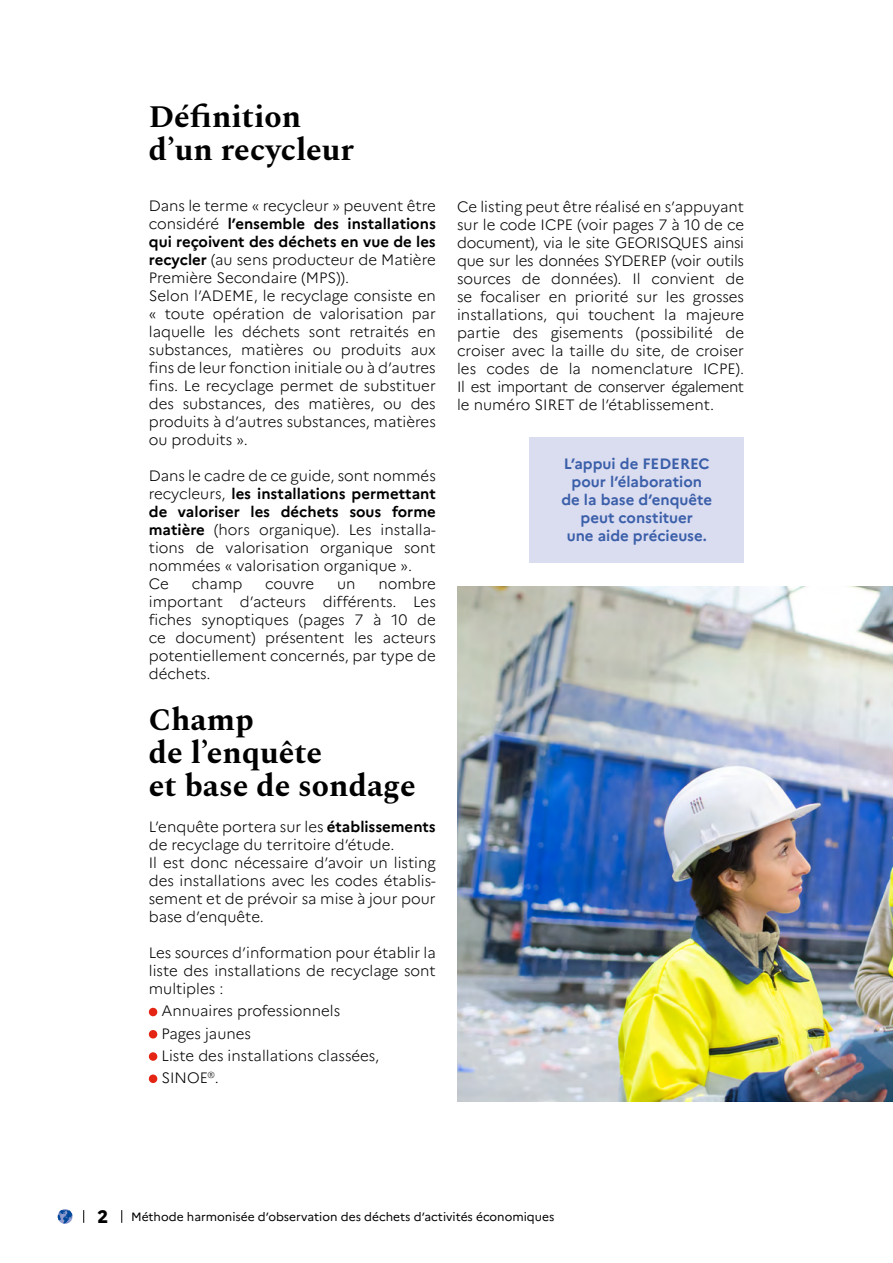
<style>
.page{position:relative;width:893px;height:1263px;background:#fff}
.page>*{position:absolute;margin:0;border:0;box-sizing:border-box;transform-origin:0 0}
.t1{font:700 31.5px/33px "Spectral";color:#000}
.t2{font:800 18px "Marianne";color:#000}
.t3{font:300 15px/18px "Marianne";color:#000}
.t4{font:700 15px/18px "Marianne";color:#3b5fa9;text-align:center}
.t5{font:12px "Marianne";color:#000}
.s1{font-weight:700}
</style>
<div class="page">
<svg style="left:58px;top:1209px;width:14px;height:15px"></svg>
<svg style="left:83px;top:1210px;width:1px;height:13px"></svg>
<svg style="left:121px;top:1210px;width:1px;height:13px"></svg>
<div style="left:149px;top:1008px;width:8px;height:8px;background:#e42513;border-radius:50%"></div>
<div style="left:149px;top:1030px;width:8px;height:8px;background:#e42513;border-radius:50%"></div>
<div style="left:149px;top:1052px;width:8px;height:9px;background:#e42513;border-radius:50%"></div>
<div style="left:149px;top:1074px;width:8px;height:9px;background:#e42513;border-radius:50%"></div>
<img style="left:457px;top:587px;width:436px;height:514px">
<div style="left:529px;top:437px;width:215px;height:126px;background:#dadcf0"></div>
<h1 class="t1" style="left:149px;top:98px;width:207px">Définition d’un recycleur</h1>
<p class="t3" style="left:149px;top:197px;width:289px">Dans le terme « recycleur » peuvent être considéré <span class="s1">l’ensemble des installations qui reçoivent des déchets en vue de les recycler</span> (au sens producteur de Matière Première Secondaire (MPS)).<br>Selon l’ADEME, le recyclage consiste en « toute opération de valorisation par laquelle les déchets sont retraités en substances, matières ou produits aux fins de leur fonction initiale ou à d’autres fins. Le recyclage permet de substituer des substances, des matières, ou des produits à d’autres substances, matières ou produits ».</p>
<p class="t3" style="left:149px;top:467px;width:289px">Dans le cadre de ce guide, sont nommés recycleurs, <span class="s1">les installations permettant de valoriser les déchets sous forme matière</span> (hors organique). Les installa&shy;tions de valorisation organique sont nommées « valorisation organique ».<br>Ce</p>
<p class="t3" style="left:149px;top:575px;width:289px;text-align:justify;text-indent:230px">nombre important d’acteurs différents. Les fiches synoptiques (pages 7 à 10 de ce document) présentent les acteurs potentiellement concernés, par type de déchets.</p>
<h1 class="t1" style="left:149px;top:701px;width:268px">Champ<br>de l’enquête<br>et base de sondage</h1>
<p class="t3" style="left:149px;top:818px;width:289px">L’enquête portera sur les <span class="s1">établissements </span>de recyclage du territoire d’étude.<br>Il est donc nécessaire d’avoir un listing des installations avec les codes établis&shy;sement et de prévoir sa mise à jour pour base d’enquête.</p>
<p class="t3" style="left:149px;top:944px;width:289px;text-align:justify">Les sources d’information pour établir la liste des installations de recyclage sont multiples :</p>
<p class="t3" style="left:161px;top:1000px;width:219px;line-height:22.2px">Annuaires professionnels<br>Pages jaunes<br>Liste des installations classées,<br>SINOE<sup>®</sup>.</p>
<p class="t3" style="left:192px;top:575px;width:52px">champ</p>
<p class="t3" style="left:265px;top:575px;width:51px">couvre</p>
<p class="t3" style="left:337px;top:575px;width:20px">un</p>
<p class="t3" style="left:457px;top:198px;width:289px;text-align:justify">Ce listing peut être réalisé en s’appuyant sur le code ICPE (voir pages 7 à 10 de ce document), via le site GEORISQUES ainsi que sur les données SYDEREP (voir outils sources de données). Il convient de se focaliser en priorité sur les grosses installations, qui touchent la majeure partie des gisements (possibilité de croiser avec la taille du site, de croiser les codes de la nomenclature ICPE).<br>Il est important de conserver également le numéro SIRET de l’établissement.</p>
<p class="t4" style="left:561px;top:455px;width:152px">L’appui de FEDEREC pour l’élaboration de la base d’enquête peut constituer<br>une aide précieuse.</p>
<p class="t2" style="left:97px;top:1206px;width:12px">2</p>
<p class="t5" style="left:131px;top:1209px;width:425px">Méthode harmonisée d’observation des déchets d’activités économiques</p>
</div>
